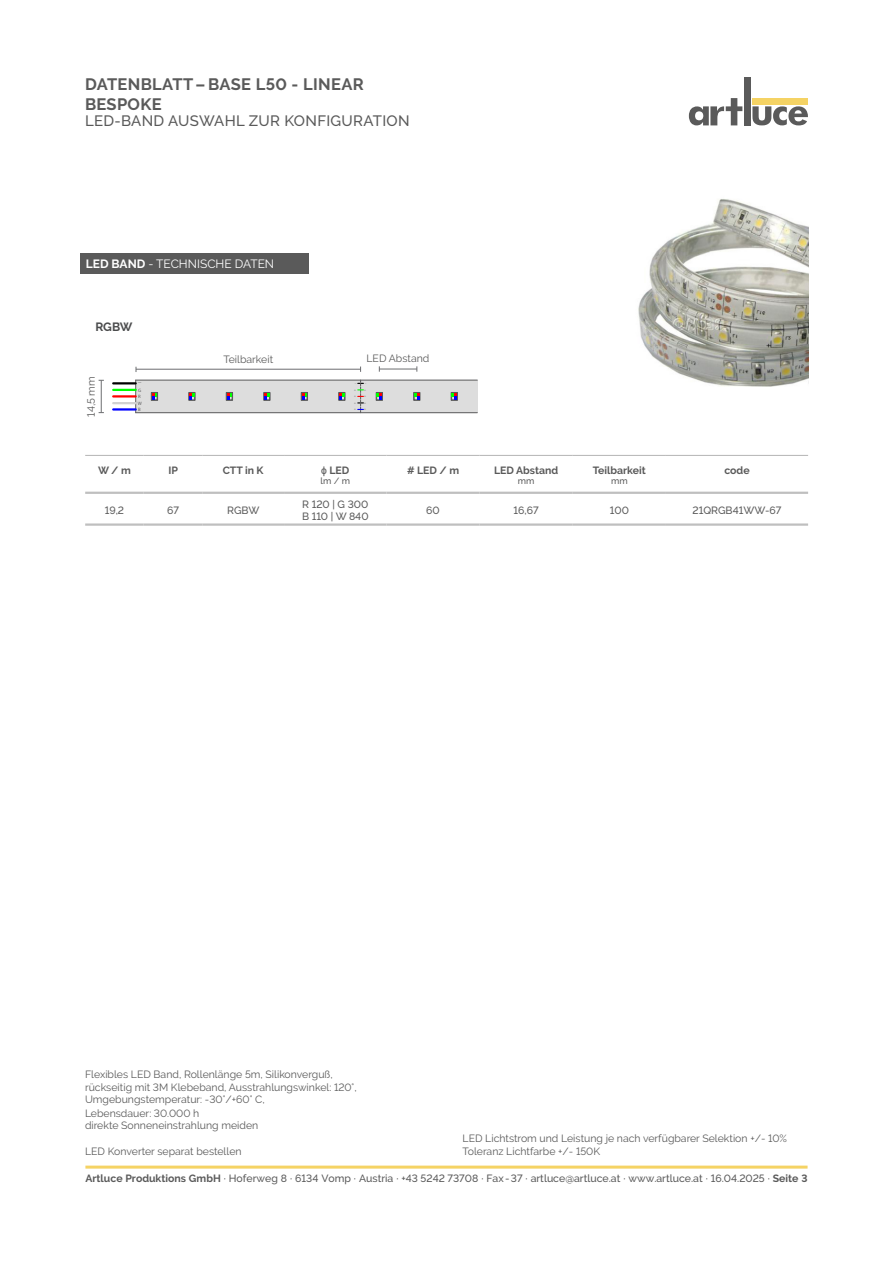
<style>
.page{position:relative;width:893px;height:1263px;background:#fff}
.page>*{position:absolute;margin:0;border:0;box-sizing:border-box;transform-origin:0 0}
.Titel_-_Datenblatt{font:700 16.5px "Raleway";letter-spacing:.02em;color:#5a5a5a}
.Untertitel_-_Datenblatt{font:500 15px "Raleway";letter-spacing:.02em;color:#5a5a5a}
.t1{font:12px "Raleway";color:#fff}
.t2{font:700 12px "Raleway";color:#4b4c4d}
.Tabelle_-_Spezifikationen_-_Regular{font:10.5px/12.9px "Raleway";color:#5a5a5a}
.Tabelle_-_Werte_-_Zentr_-_Reg{font:500 10.5px "Raleway";color:#5a5a5a}
.Tabelle_-_Werte_-_Zentr_-_Med{font:700 10.5px "Raleway";color:#5a5a5a}
.Tabelle_-_Werte_-_Zentr_-_Med-2{font:500 9px "Raleway";color:#5a5a5a}
.t3{font:6.3px "Myriad Pro";color:#5a5a5b}
.t4{font:4.8px/6.4px "Myriad Pro";color:#5a5a5b}
.t5{font:3.15px "Myriad Pro";color:#5a5a5b}
.s1{font-weight:700}
</style>
<div class="page">
<hr style="left:85px;top:1165px;width:722px;height:3px;background:#f5d364">
<svg style="left:689px;top:98px;width:53px;height:27px"></svg>
<div style="left:744px;top:77px;width:7px;height:48px;background:#5a5a5a"></div>
<svg style="left:752px;top:106px;width:56px;height:19px"></svg>
<div style="left:752px;top:98px;width:56px;height:7px;background:#f5d364"></div>
<hr style="left:85px;top:455px;width:59px;height:1px;background:#b4b4b4">
<hr style="left:144px;top:455px;width:58px;height:1px;background:#b4b4b4">
<hr style="left:202px;top:455px;width:82px;height:1px;background:#b4b4b4">
<hr style="left:284px;top:455px;width:103px;height:1px;background:#b4b4b4">
<hr style="left:387px;top:455px;width:93px;height:1px;background:#b4b4b4">
<hr style="left:480px;top:455px;width:93px;height:1px;background:#b4b4b4">
<hr style="left:573px;top:455px;width:93px;height:1px;background:#b4b4b4">
<hr style="left:666px;top:455px;width:142px;height:1px;background:#b4b4b4">
<hr style="left:85px;top:492px;width:59px;height:2px;background:#bfbfbf">
<hr style="left:144px;top:492px;width:58px;height:2px;background:#bfbfbf">
<hr style="left:202px;top:492px;width:82px;height:2px;background:#bfbfbf">
<hr style="left:284px;top:492px;width:103px;height:2px;background:#bfbfbf">
<hr style="left:387px;top:492px;width:93px;height:2px;background:#bfbfbf">
<hr style="left:480px;top:492px;width:93px;height:2px;background:#bfbfbf">
<hr style="left:573px;top:492px;width:93px;height:2px;background:#bfbfbf">
<hr style="left:666px;top:492px;width:142px;height:2px;background:#bfbfbf">
<hr style="left:85px;top:523px;width:59px;height:3px;background:#bfbfbf">
<hr style="left:144px;top:523px;width:58px;height:3px;background:#bfbfbf">
<hr style="left:202px;top:523px;width:82px;height:3px;background:#bfbfbf">
<hr style="left:284px;top:523px;width:103px;height:3px;background:#bfbfbf">
<hr style="left:387px;top:523px;width:93px;height:3px;background:#bfbfbf">
<hr style="left:480px;top:523px;width:93px;height:3px;background:#bfbfbf">
<hr style="left:573px;top:523px;width:93px;height:3px;background:#bfbfbf">
<hr style="left:666px;top:523px;width:142px;height:3px;background:#bfbfbf">
<div style="left:136px;top:380px;width:341px;height:33px;background:#ddd"></div>
<hr style="left:136px;top:412px;width:341px;height:1px;background:#5a5a5b">
<hr style="left:136px;top:380px;width:341px;height:1px;background:#5a5a5b">
<hr style="left:135px;top:380px;width:1px;height:33px;background:#5a5a5b">
<hr style="left:113px;top:382px;width:23px;height:2px;background:#000">
<hr style="left:113px;top:402px;width:23px;height:2px;background:#d1d1d1">
<div style="left:151px;top:392px;width:7px;height:8px;border:1px solid #5a5a5b"></div>
<div style="left:189px;top:392px;width:6px;height:8px;border:1px solid #5a5a5b"></div>
<div style="left:226px;top:392px;width:7px;height:8px;border:1px solid #5a5a5b"></div>
<div style="left:264px;top:392px;width:6px;height:8px;border:1px solid #5a5a5b"></div>
<div style="left:301px;top:392px;width:7px;height:8px;border:1px solid #5a5a5b"></div>
<div style="left:339px;top:392px;width:6px;height:8px;border:1px solid #5a5a5b"></div>
<div style="left:414px;top:392px;width:6px;height:8px;border:1px solid #5a5a5b"></div>
<div style="left:376px;top:392px;width:7px;height:8px;border:1px solid #5a5a5b"></div>
<div style="left:451px;top:392px;width:6px;height:8px;border:1px solid #5a5a5b"></div>
<div style="left:451px;top:393px;width:6px;height:7px;border:1px solid #5a5a5b"></div>
<hr style="left:113px;top:389px;width:23px;height:2px;background:#0f0">
<hr style="left:113px;top:395px;width:23px;height:2px;background:#f00">
<svg style="left:152px;top:393px;width:5px;height:7px"></svg>
<svg style="left:189px;top:393px;width:6px;height:7px"></svg>
<svg style="left:227px;top:393px;width:5px;height:7px"></svg>
<svg style="left:264px;top:393px;width:6px;height:7px"></svg>
<svg style="left:302px;top:393px;width:5px;height:7px"></svg>
<svg style="left:339px;top:393px;width:6px;height:7px"></svg>
<svg style="left:414px;top:393px;width:5px;height:7px"></svg>
<svg style="left:377px;top:393px;width:5px;height:7px"></svg>
<hr style="left:113px;top:408px;width:23px;height:3px;background:#00f">
<svg style="left:452px;top:393px;width:5px;height:7px"></svg>
<svg style="left:358px;top:380px;width:5px;height:33px"></svg>
<hr style="left:379px;top:369px;width:38px;height:1px;background:#6c6d70">
<hr style="left:101px;top:380px;width:1px;height:32px;background:#6c6d70">
<hr style="left:136px;top:369px;width:225px;height:1px;background:#6c6d70">
<img style="left:638px;top:199px;width:170px;height:187px">
<div style="left:80px;top:253px;width:229px;height:21px;background:#5a5a5a"></div>
<p class="Titel_-_Datenblatt" style="left:85px;top:75px;width:280px">DATENBLATT–BASE L50 - LINEAR</p>
<p class="Titel_-_Datenblatt" style="left:85px;top:94px;width:78px">BESPOKE</p>
<p class="Untertitel_-_Datenblatt" style="left:85px;top:112px;width:326px">LED-BAND AUSWAHL ZUR KONFIGURATION</p>
<p class="t1" style="left:86px;top:257px;width:190px"><span class="s1">LED BAND</span> - TECHNISCHE DATEN</p>
<p class="t2" style="left:95px;top:320px;width:39px">RGBW</p>
<p class="Tabelle_-_Spezifikationen_-_Regular" style="left:224px;top:353px;width:51px">Teilbarkeit</p>
<p class="Tabelle_-_Spezifikationen_-_Regular" style="left:366px;top:352px;width:64px">LED Abstand</p>
<p class="Tabelle_-_Spezifikationen_-_Regular" style="left:85px;top:417px;width:42px;rotate:-90deg">14,5 mm</p>
<p class="t3" style="left:138px;top:376px;width:5px">_</p>
<p class="t4" style="left:138px;top:387px;width:5px">G</p>
<p class="t5" style="left:355px;top:380px;width:3px">_</p>
<p class="t5" style="left:354px;top:388px;width:3px">+</p>
<p class="t5" style="left:365px;top:380px;width:3px">_</p>
<p class="t5" style="left:364px;top:388px;width:3px">+</p>
<p class="t4" style="left:138px;top:393px;width:6px">R<br>W<br>B</p>
<p class="t5" style="left:354px;top:394px;width:3px">+</p>
<p class="t5" style="left:364px;top:394px;width:3px">+</p>
<p class="t5" style="left:354px;top:401px;width:3px">+</p>
<p class="t5" style="left:364px;top:401px;width:3px">+</p>
<p class="t5" style="left:354px;top:407px;width:3px">+</p>
<p class="t5" style="left:364px;top:407px;width:3px">+</p>
<p class="Tabelle_-_Werte_-_Zentr_-_Med" style="left:98px;top:464px;width:34px">W / m</p>
<p class="Tabelle_-_Werte_-_Zentr_-_Med" style="left:168px;top:464px;width:11px">IP</p>
<p class="Tabelle_-_Werte_-_Zentr_-_Med" style="left:223px;top:464px;width:42px">CTT in K</p>
<p class="Tabelle_-_Werte_-_Zentr_-_Med" style="left:329px;top:464px;width:21px">LED</p>
<p class="Tabelle_-_Werte_-_Zentr_-_Med-2" style="left:321px;top:476px;width:31px">lm / m</p>
<p class="Tabelle_-_Werte_-_Zentr_-_Reg" style="left:105px;top:504px;width:21px">19,2</p>
<p class="Tabelle_-_Werte_-_Zentr_-_Reg" style="left:167px;top:504px;width:13px">67</p>
<p class="Tabelle_-_Werte_-_Zentr_-_Reg" style="left:227px;top:504px;width:34px">RGBW</p>
<p class="Tabelle_-_Werte_-_Zentr_-_Reg" style="left:302px;top:498px;width:68px">R 120 | G 300</p>
<p class="Tabelle_-_Werte_-_Zentr_-_Reg" style="left:302px;top:510px;width:68px">B 110 | W 840</p>
<p class="Tabelle_-_Werte_-_Zentr_-_Med" style="left:407px;top:464px;width:54px"># LED / m</p>
<p class="Tabelle_-_Werte_-_Zentr_-_Med" style="left:494px;top:464px;width:66px">LED Abstand</p>
<p class="Tabelle_-_Werte_-_Zentr_-_Med-2" style="left:518px;top:476px;width:18px">mm</p>
<p class="Tabelle_-_Werte_-_Zentr_-_Med" style="left:593px;top:464px;width:54px">Teilbarkeit</p>
<p class="Tabelle_-_Werte_-_Zentr_-_Med-2" style="left:611px;top:476px;width:18px">mm</p>
<p class="Tabelle_-_Werte_-_Zentr_-_Med" style="left:724px;top:464px;width:27px">code</p>
<p class="Tabelle_-_Werte_-_Zentr_-_Reg" style="left:426px;top:504px;width:15px">60</p>
<p class="Tabelle_-_Werte_-_Zentr_-_Reg" style="left:514px;top:504px;width:27px">16,67</p>
<p class="Tabelle_-_Werte_-_Zentr_-_Reg" style="left:610px;top:504px;width:21px">100</p>
<p class="Tabelle_-_Werte_-_Zentr_-_Reg" style="left:693px;top:504px;width:90px">21QRGB41WW-67</p>
<p class="Tabelle_-_Spezifikationen_-_Regular" style="left:85px;top:1068px;width:273px">Flexibles LED Band, Rollenlänge 5m, Silikonverguß, rückseitig mit 3M Klebeband, Ausstrahlungswinkel: 120°, Umgebungstemperatur: -30°/+60° C,<br>Lebensdauer: 30.000 h</p>
<p class="Tabelle_-_Spezifikationen_-_Regular" style="left:85px;top:1119px;width:175px">direkte Sonneneinstrahlung meiden</p>
<p class="Tabelle_-_Spezifikationen_-_Regular" style="left:85px;top:1144px;width:158px">LED Konverter separat bestellen</p>
<p class="Tabelle_-_Spezifikationen_-_Regular" style="left:463px;top:1132px;width:326px">LED Lichtstrom und Leistung je nach verfügbarer Selektion +/- 10%</p>
<p class="Tabelle_-_Spezifikationen_-_Regular" style="left:463px;top:1145px;width:139px">Toleranz Lichtfarbe +/- 150K</p>
<p class="Tabelle_-_Werte_-_Zentr_-_Reg" style="left:85px;top:1172px;width:724px"><span class="s1">Artluce Produktions GmbH</span> · Hoferweg 8 · 6134 Vomp · Austria · +43 5242 73708 · Fax-37 · artluce@artluce.at · www.artluce.at · 16.04.2025 · <span class="s1">Seite 3</span></p>
</div>
